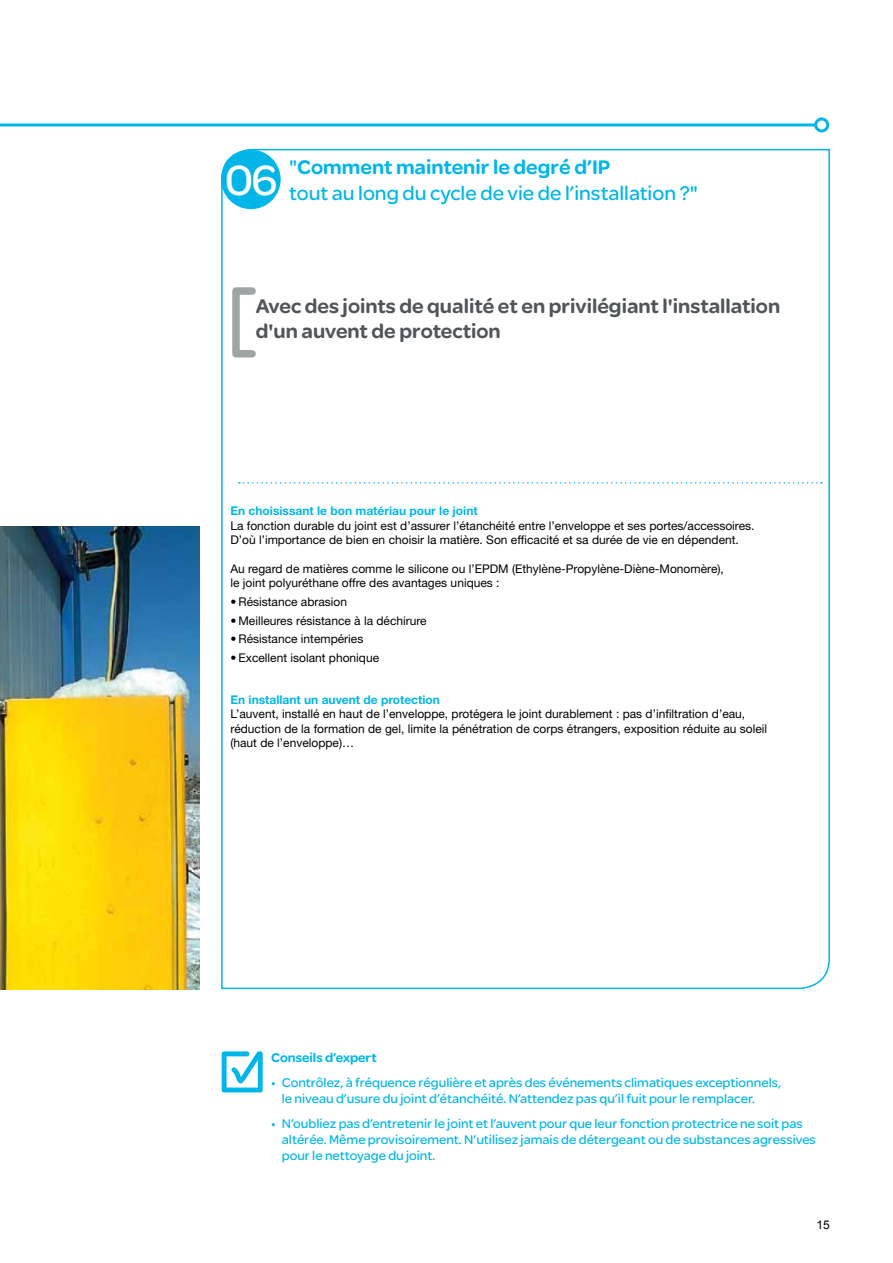
<style>
.page{position:relative;width:893px;height:1263px;background:#fff}
.page>*{position:absolute;margin:0;border:0;box-sizing:border-box;transform-origin:0 0}
.t1{font:45px "SE Optimist";color:#fff}
.t2{font:900 21px/25.5px "SE Optimist";color:#505559}
.t3{font:21px/25.5px "SE Optimist";color:#00b6e8}
.t4{font:13.5px/16.2px "SE Optimist";color:#00b6e8}
.t5{font:900 13.5px "SE Optimist";color:#00b6e8}
.t6{font:12px/14.4px "Helvetica Neue";color:#000}
.t7{font:700 12px "Helvetica Neue";color:#00b6e8}
.t8{font:12px "Arial";color:#000}
.s1{font-weight:900}
</style>
<div class="page">
<img style="left:0;top:526px;width:200px;height:463px">
<svg style="left:221px;top:148px;width:609px;height:842px"></svg>
<div style="left:221px;top:150px;width:60px;height:59px;background:#00b6e8;border-radius:50%"></div>
<svg style="left:239px;top:482px;width:583px;height:2px"></svg>
<svg style="left:0;top:121px;width:819px;height:7px"></svg>
<div style="left:814px;top:117px;width:15px;height:15px;border:3px solid #00b6e8;border-radius:50%"></div>
<div style="left:232px;top:287px;width:24px;height:70px;border:8px solid #9fa4a5"></div>
<svg style="left:222px;top:1051px;width:41px;height:41px"></svg>
<h1 class="t1" style="left:225px;top:149px;width:54px">06</h1>
<h2 class="t3" style="left:289px;top:154px;width:410px">"<span class="s1">Comment maintenir le degré d’IP<br></span>tout au long du cycle de vie de l’installation ?"</h2>
<h2 class="t2" style="left:256px;top:292px;width:526px">Avec des joints de qualité et en privilégiant l'installation d'un auvent de protection</h2>
<p class="t7" style="left:230px;top:503px;width:249px">En choisissant le bon matériau pour le joint</p>
<p class="t6" style="left:230px;top:518px;width:526px">La fonction durable du joint est d’assurer l’étanchéité entre l’enveloppe et ses portes/accessoires.<br>D’où l’importance de bien en choisir la matière. Son efficacité et sa durée de vie en dépendent.</p>
<p class="t6" style="left:230px;top:561px;width:495px">Au regard de matières comme le silicone ou l’EPDM (Ethylène-Propylène-Diène-Monomère), le joint polyuréthane offre des avantages uniques :</p>
<p class="t6" style="left:230px;top:594px;width:118px">• Résistance abrasion</p>
<p class="t6" style="left:230px;top:613px;width:198px">• Meilleures résistance à la déchirure</p>
<p class="t6" style="left:230px;top:631px;width:135px">• Résistance intempéries</p>
<p class="t6" style="left:230px;top:650px;width:150px">• Excellent isolant phonique</p>
<p class="t7" style="left:230px;top:692px;width:211px">En installant un auvent de protection</p>
<p class="t6" style="left:230px;top:706px;width:538px">L’auvent, installé en haut de l’enveloppe, protégera le joint durablement : pas d’infiltration d’eau, réduction de la formation de gel, limite la pénétration de corps étrangers, exposition réduite au soleil (haut de l’enveloppe)…</p>
<p class="t5" style="left:271px;top:1048px;width:107px">Conseils d’expert</p>
<p class="t4" style="left:282px;top:1074px;width:501px;text-indent:-11px">• Contrôlez, à fréquence régulière et après des événements climatiques exceptionnels, le niveau d’usure du joint d’étanchéité. N’attendez pas qu’il fuit pour le remplacer.</p>
<p class="t4" style="left:282px;top:1115px;width:536px;text-indent:-11px">• N’oubliez pas d’entretenir le joint et l’auvent pour que leur fonction protectrice ne soit pas altérée. Même provisoirement. N’utilisez jamais de détergeant ou de substances agressives pour le nettoyage du joint.</p>
<p class="t8" style="left:816px;top:1217px;width:15px">15</p>
</div>
